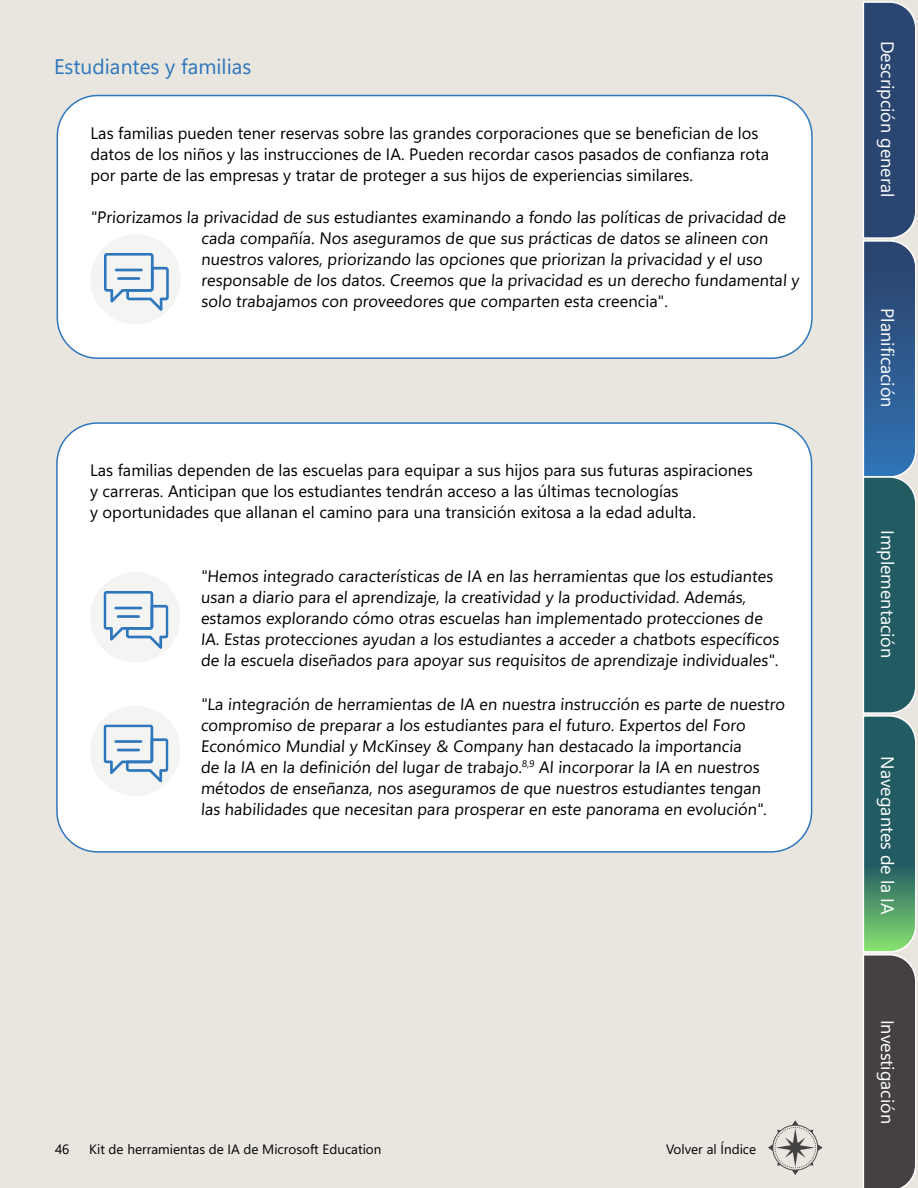
<style>
.page{position:relative;width:918px;height:1188px;background:#e8e6df}
.page>*{position:absolute;margin:0;border:0;box-sizing:border-box;transform-origin:0 0}
.H6__font_14{font:21px "Segoe Sans a 8000";color:#2e76bc}
.t1{font:18px "Segoe Sans a 8000";color:#fff}
.Paragraph_style__11_font__15{font:16.5px/21px "Segoe Sans a 8000";color:#000}
.t2{font:13.5px "Segoe Sans a 8000";color:#000}
</style>
<div class="page">
<svg style="left:768px;top:1120px;width:55px;height:55px"></svg>
<div style="left:57px;top:96px;width:755px;height:262px;background:#fff;border-radius:40px"></div>
<div style="left:57px;top:95px;width:756px;height:264px;border:2px solid #2e76bc;border-radius:40px"></div>
<div style="left:91px;top:234px;width:90px;height:90px;background:#f4f4f3;border-radius:50%"></div>
<svg style="left:104px;top:253px;width:65px;height:58px"></svg>
<hr style="left:115px;top:269px;width:28px;height:2px;background:#2e77bc">
<hr style="left:117px;top:277px;width:23px;height:3px;background:#2e77bc">
<svg style="left:862px;top:1px;width:55px;height:1187px;background:#456776"></svg>
<div style="left:57px;top:423px;width:755px;height:429px;background:#fff;border-radius:40px"></div>
<div style="left:90px;top:572px;width:90px;height:90px;background:#f4f4f3;border-radius:50%"></div>
<svg style="left:104px;top:591px;width:65px;height:58px"></svg>
<hr style="left:114px;top:607px;width:28px;height:2px;background:#2e77bc">
<hr style="left:117px;top:615px;width:23px;height:3px;background:#2e77bc">
<div style="left:90px;top:706px;width:90px;height:90px;background:#f4f4f3;border-radius:50%"></div>
<svg style="left:104px;top:724px;width:65px;height:58px"></svg>
<hr style="left:114px;top:740px;width:28px;height:3px;background:#2e77bc">
<hr style="left:117px;top:749px;width:23px;height:2px;background:#2e77bc">
<p class="H6__font_14" style="left:54px;top:52px;width:199px">Estudiantes y familias</p>
<p class="Paragraph_style__11_font__15" style="left:91px;top:122px;width:680px">Las familias pueden tener reservas sobre las grandes corporaciones que se benefician de los datos de los niños y las instrucciones de IA. Pueden recordar casos pasados de confianza rota por parte de las empresas y tratar de proteger a sus hijos de experiencias similares.</p>
<p class="Paragraph_style__11_font__15" style="left:201px;top:206px;width:601px;text-indent:-111px">"Priorizamos la privacidad de sus estudiantes examinando a fondo las políticas de privacidad de cada compañía. Nos aseguramos de que sus prácticas de datos se alineen con nuestros valores, priorizando las opciones que priorizan la privacidad y el uso responsable de los datos. Creemos que la privacidad es un derecho fundamental y solo trabajamos con proveedores que comparten esta creencia".</p>
<p class="Paragraph_style__11_font__15" style="left:90px;top:459px;width:664px">Las familias dependen de las escuelas para equipar a sus hijos para sus futuras aspiraciones y carreras. Anticipan que los estudiantes tendrán acceso a las últimas tecnologías<br>y oportunidades que allanan el camino para una transición exitosa a la edad adulta.</p>
<p class="Paragraph_style__11_font__15" style="left:201px;top:565px;width:582px">"Hemos integrado características de IA en las herramientas que los estudiantes usan a diario para el aprendizaje, la creatividad y la productividad. Además, estamos explorando cómo otras escuelas han implementado protecciones de IA. Estas protecciones ayudan a los estudiantes a acceder a chatbots específicos de la escuela diseñados para apoyar sus requisitos de aprendizaje individuales".</p>
<p class="Paragraph_style__11_font__15" style="left:201px;top:693px;width:587px">"La integración de herramientas de IA en nuestra instrucción es parte de nuestro compromiso de preparar a los estudiantes para el futuro. Expertos del Foro Económico Mundial y McKinsey &amp; Company han destacado la importancia<br>de la IA en la definición del lugar de trabajo.<sup>8,9</sup> Al incorporar la IA en nuestros métodos de enseñanza, nos aseguramos de que nuestros estudiantes tengan las habilidades que necesitan para prosperar en este panorama en evolución".</p>
<p class="t2" style="left:55px;top:1139px;width:16px">46</p>
<p class="t2" style="left:89px;top:1139px;width:294px">Kit de herramientas de IA de Microsoft Education</p>
<p class="t2" style="left:666px;top:1139px;width:92px">Volver al Índice</p>
<p class="t1" style="left:900px;top:41px;width:158px;rotate:90deg">Descripción general</p>
<p class="t1" style="left:900px;top:308px;width:101px;rotate:90deg">Planificación</p>
<p class="t1" style="left:900px;top:530px;width:130px;rotate:90deg">Implementación</p>
<p class="t1" style="left:900px;top:756px;width:160px;rotate:90deg">Navegantes de la IA</p>
<p class="t1" style="left:900px;top:1020px;width:106px;rotate:90deg">Investigación</p>
</div>
